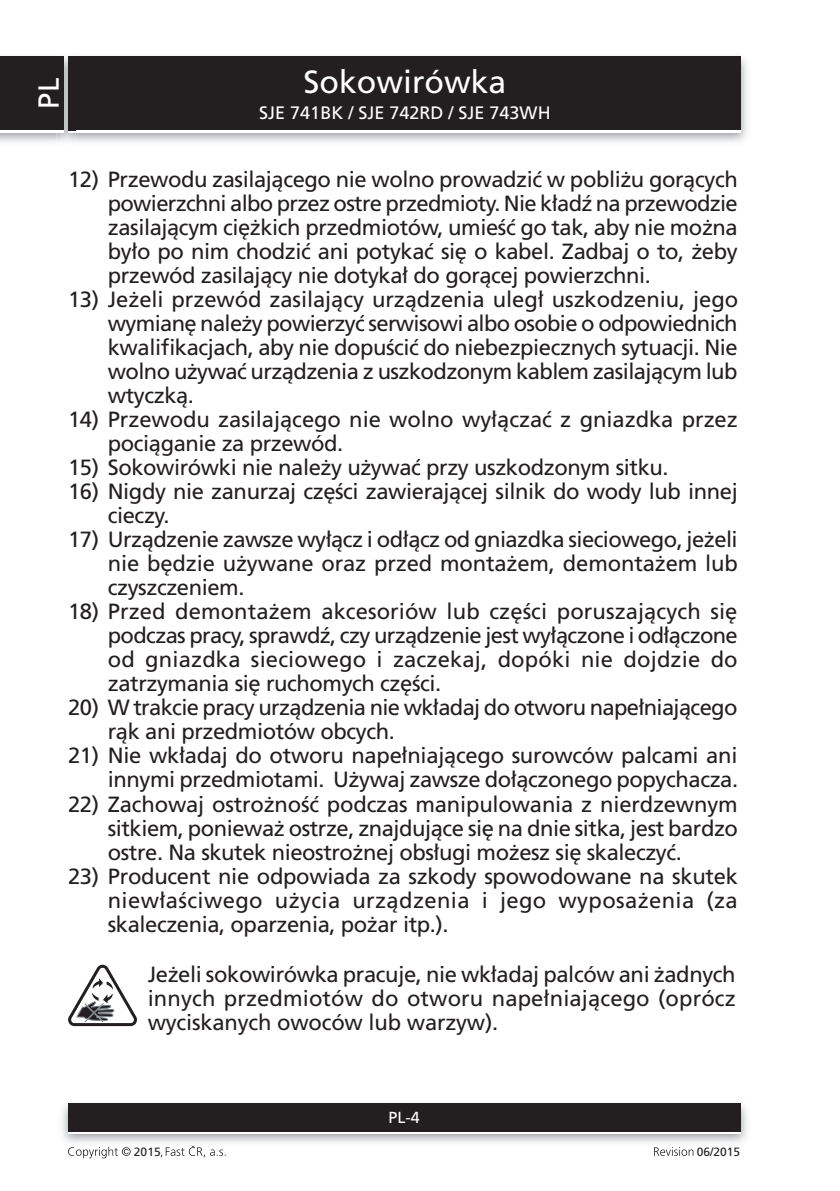
<style>
.page{position:relative;width:840px;height:1191px;background:#fff}
.page>*{position:absolute;margin:0;border:0;box-sizing:border-box;transform-origin:0 0}
.t1{font:32px "Frutiger CE";color:#fff}
.t2{font:29px "Frutiger CE";color:#fff}
.Normální{font:22px/24px "Frutiger CE";letter-spacing:-.02em;color:#231f20;text-align:justify}
.t3{font:18px "Frutiger CE";color:#fff}
.t4{font:16px "Frutiger CE";color:#fff}
.t5{font:12px "Frutiger CE";color:#231f20}
</style>
<div class="page">
<img style="left:0;top:56px;width:747px;height:86px">
<div style="left:68px;top:59px;width:672px;height:74px;background:#fff"></div>
<div style="left:68px;top:57px;width:672px;height:73px;background:#231f20"></div>
<img style="left:62px;top:1103px;width:685px;height:40px">
<div style="left:68px;top:1106px;width:672px;height:28px;background:linear-gradient(to right,#fff,#fff)"></div>
<div style="left:68px;top:1103px;width:672px;height:28px;background:#231f20"></div>
<img style="left:57px;top:56px;width:18px;height:86px">
<img style="left:68px;top:130px;width:7px;height:3px">
<svg style="left:68px;top:57px;width:7px;height:2px"></svg>
<img style="left:68px;top:59px;width:7px;height:71px">
<div style="left:0;top:59px;width:64px;height:74px;background:#fff"></div>
<div style="left:0;top:57px;width:64px;height:73px;background:#231f20"></div>
<svg style="left:68px;top:1146px;width:62px;height:12px"></svg>
<svg style="left:161px;top:1145px;width:64px;height:12px"></svg>
<svg style="left:654px;top:1147px;width:39px;height:8px"></svg>
<svg style="left:68px;top:964px;width:69px;height:62px"></svg>
<h2 class="t2" style="left:32px;top:109px;width:32px;rotate:-90deg">PL</h2>
<h1 class="t1" style="left:303px;top:64px;width:204px">Sokowirówka</h1>
<p class="t3" style="left:259px;top:102px;width:293px">SJE 741BK / SJE 742RD / SJE 743WH</p>
<p class="Normální" style="left:108px;top:168px;width:631px;text-indent:-40px">12) Przewodu zasilającego nie wolno prowadzić w pobliżu gorących powierzchni albo przez ostre przedmioty. Nie kładź na przewodzie zasilającym ciężkich przedmiotów, umieść go tak, aby nie można było po nim chodzić ani potykać się o kabel. Zadbaj o to, żeby przewód zasilający nie dotykał do gorącej powierzchni.</p>
<p class="Normální" style="left:108px;top:288px;width:631px;text-indent:-40px">13) Jeżeli przewód zasilający urządzenia uległ uszkodzeniu, jego wymianę należy powierzyć serwisowi albo osobie o odpowiednich kwalifikacjach, aby nie dopuścić do niebezpiecznych sytuacji. Nie wolno używać urządzenia z uszkodzonym kablem zasilającym lub wtyczką.</p>
<p class="Normální" style="left:108px;top:408px;width:631px;text-indent:-40px">14) Przewodu zasilającego nie wolno wyłączać z gniazdka przez pociąganie za przewód.</p>
<p class="Normální" style="left:68px;top:456px;width:601px">15) Sokowirówki nie należy używać przy uszkodzonym sitku.</p>
<p class="Normální" style="left:108px;top:480px;width:631px;text-indent:-40px">16) Nigdy nie zanurzaj części zawierającej silnik do wody lub innej cieczy.</p>
<p class="Normální" style="left:108px;top:528px;width:631px;text-indent:-40px">17) Urządzenie zawsze wyłącz i odłącz od gniazdka sieciowego, jeżeli nie będzie używane oraz przed montażem, demontażem lub czyszczeniem.</p>
<p class="Normální" style="left:108px;top:600px;width:631px;text-indent:-40px">18) Przed demontażem akcesoriów lub części poruszających się podczas pracy, sprawdź, czy urządzenie jest wyłączone i odłączone od gniazdka sieciowego i zaczekaj, dopóki nie dojdzie do zatrzymania się ruchomych części.</p>
<p class="Normální" style="left:108px;top:696px;width:630px;text-indent:-40px">20) W trakcie pracy urządzenia nie wkładaj do otworu napełniającego rąk ani przedmiotów obcych.</p>
<p class="Normální" style="left:68px;top:744px;width:671px;text-align:right">21) Nie wkładaj do otworu napełniającego surowców palcami ani innymi przedmiotami. Używaj zawsze dołączonego popychacza.</p>
<p class="Normální" style="left:108px;top:792px;width:631px;text-indent:-40px">22) Zachowaj ostrożność podczas manipulowania z nierdzewnym sitkiem, ponieważ ostrze, znajdujące się na dnie sitka, jest bardzo ostre. Na skutek nieostrożnej obsługi możesz się skaleczyć.</p>
<p class="Normální" style="left:108px;top:864px;width:631px;text-indent:-40px">23) Producent nie odpowiada za szkody spowodowane na skutek niewłaściwego użycia urządzenia i jego wyposażenia (za skaleczenia, oparzenia, pożar itp.).</p>
<p class="Normální" style="left:148px;top:962px;width:589px">Jeżeli sokowirówka pracuje, nie wkładaj palców ani żadnych innych przedmiotów do otworu napełniającego (oprócz wyciskanych owoców lub warzyw).</p>
<p class="t4" style="left:388px;top:1108px;width:33px">PL-4</p>
<p class="t5" style="left:134px;top:1144px;width:28px">2015</p>
<p class="t5" style="left:696px;top:1144px;width:45px">06/2015</p>
</div>
